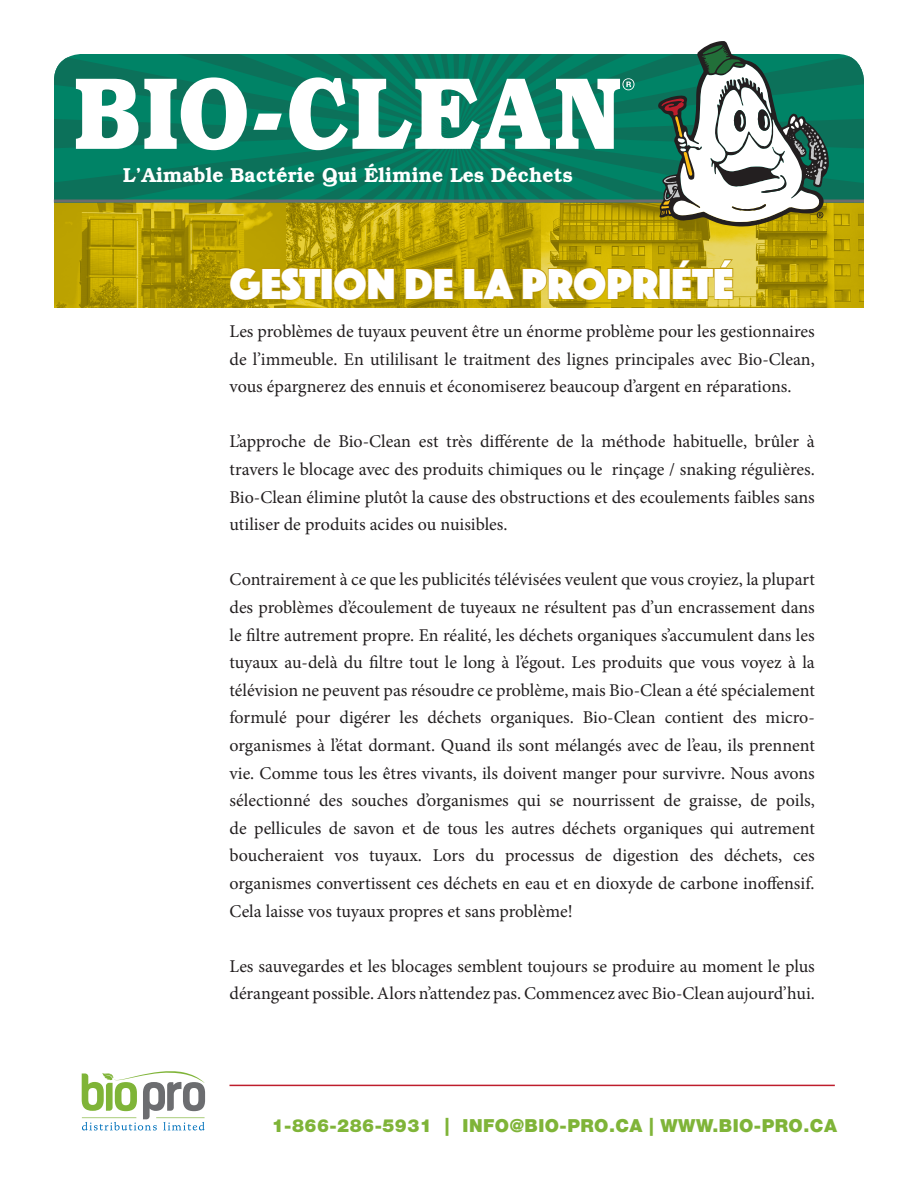
<style>
.page{position:relative;width:918px;height:1188px;background:#fff}
.page>*{position:absolute;margin:0;border:0;box-sizing:border-box;transform-origin:0 0}
.t1{font:45px "Phosphate Solid";color:#fff}
.t2{font:600 20.25px "Bookman";letter-spacing:.01em;color:#fff;scale:.95 1}
.t3{font:18px/27.6px "Minion Pro";letter-spacing:-.005em;color:#231f20;text-align:justify}
.t4{font:900 18px "Helvetica Neue LT Std";letter-spacing:.025em;color:#7fb438}
</style>
<div class="page">
<svg style="left:82px;top:1071px;width:123px;height:60px"></svg>
<hr style="left:230px;top:1085px;width:605px;height:1px;background:#be1d2c">
<img style="left:54px;top:202px;width:810px;height:106px">
<svg style="left:54px;top:54px;width:810px;height:146px;background:#077b61"></svg>
<hr style="left:54px;top:200px;width:810px;height:2px;background:#6c6d70">
<svg style="left:658px;top:41px;width:171px;height:186px"></svg>
<svg style="left:229px;top:266px;width:93px;height:35px;background:#b89b02"></svg>
<div style="left:321px;top:268px;width:12px;height:32px;border:2px solid #bd9705"></div>
<svg style="left:333px;top:266px;width:63px;height:35px;background:#b29701"></svg>
<svg style="left:405px;top:267px;width:49px;height:33px;background:#ac9101"></svg>
<svg style="left:463px;top:267px;width:53px;height:34px;background:#b09600"></svg>
<svg style="left:522px;top:266px;width:140px;height:35px;background:#bca007"></svg>
<div style="left:659px;top:268px;width:12px;height:32px;border:2px solid #bd9705"></div>
<svg style="left:672px;top:259px;width:62px;height:41px;background:#c1a820"></svg>
<svg style="left:76px;top:77px;width:558px;height:73px"></svg>
<p class="t2" style="left:123px;top:163px;width:475px">L’Aimable Bactérie Qui Élimine Les Déchets</p>
<p class="t1" style="left:230px;top:252px;width:506px">GESTION DE LA PROPRIÉTÉ</p>
<p class="t3" style="left:230px;top:318px;width:587px">Les problèmes de tuyaux peuvent être un énorme problème pour les gestionnaires de l’immeuble. En utililisant le traitment des lignes principales avec Bio-Clean, vous épargnerez des ennuis et économiserez beaucoup d’argent en réparations.</p>
<p class="t3" style="left:230px;top:428px;width:587px">L’approche de Bio-Clean est très différente de la méthode habituelle, brûler à travers le blocage avec des produits chimiques ou le rinçage / snaking régulières.<br>Bio-Clean élimine plutôt la cause des obstructions et des ecoulements faibles sans utiliser de produits acides ou nuisibles.</p>
<p class="t3" style="left:230px;top:566px;width:587px">Contrairement à ce que les publicités télévisées veulent que vous croyiez, la plupart des problèmes d’écoulement de tuyeaux ne résultent pas d’un encrassement dans le filtre autrement propre. En réalité, les déchets organiques s’accumulent dans les tuyaux au-delà du filtre tout le long à l’égout. Les produits que vous voyez à la télévision ne peuvent pas résoudre ce problème, mais Bio-Clean a été spécialement formulé pour digérer les déchets organiques. Bio-Clean contient des micro&shy;organismes à l’état dormant. Quand ils sont mélangés avec de l’eau, ils prennent vie. Comme tous les êtres vivants, ils doivent manger pour survivre. Nous avons sélectionné des souches d’organismes qui se nourrissent de graisse, de poils, de pellicules de savon et de tous les autres déchets organiques qui autrement boucheraient vos tuyaux. Lors du processus de digestion des déchets, ces organismes convertissent ces déchets en eau et en dioxyde de carbone inoffensif.<br>Cela laisse vos tuyaux propres et sans problème!</p>
<p class="t3" style="left:230px;top:952px;width:587px">Les sauvegardes et les blocages semblent toujours se produire au moment le plus dérangeant possible. Alors n’attendez pas. Commencez avec Bio-Clean aujourd’hui.</p>
<p class="t4" style="left:272px;top:1115px;width:567px">1-866-286-5931 | INFO@BIO-PRO.CA | WWW.BIO-PRO.CA</p>
</div>
